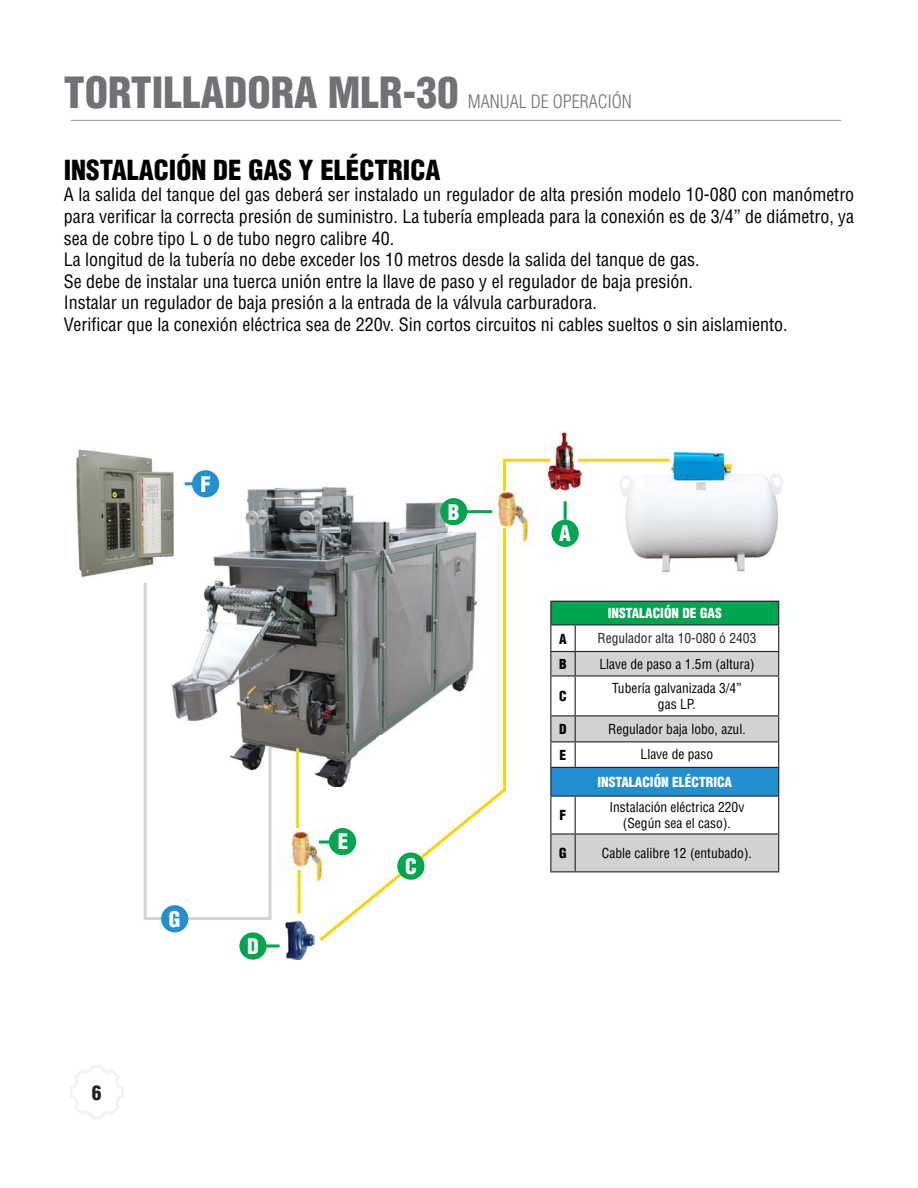
<style>
.page{position:relative;width:918px;height:1188px;background:#fff}
.page>*{position:absolute;margin:0;border:0;box-sizing:border-box;transform-origin:0 0}
.t1{font:900 condensed 42px "Helvetica";color:#717275}
.t2{font:900 condensed 27px "Helvetica";color:#000}
.t3{font:900 condensed 21px "Helvetica";color:#fff}
.t4{font:900 condensed 19.5px "Helvetica";color:#231f20}
.t5{font:condensed 18px/21.6px "Helvetica LT Std";color:#000}
.t6{font:300 condensed 18px "Helvetica LT Std";color:#717275}
.t7{font:condensed 13.5px/16.2px "Helvetica LT Std";color:#000;text-align:center}
.t8{font:900 condensed 13.5px "Helvetica";color:#fff}
.t9{font:condensed 13.5px "Helvetica";color:#231f20}
.t10{font:900 condensed 13.5px "Helvetica";color:#000}
</style>
<div class="page">
<hr style="left:71px;top:120px;width:770px;height:1px;background:#979797">
<svg style="left:70px;top:1065px;width:54px;height:54px"></svg>
<img style="left:188px;top:483px;width:289px;height:303px">
<img style="left:553px;top:431px;width:31px;height:62px">
<img style="left:285px;top:920px;width:30px;height:40px">
<img style="left:477px;top:492px;width:52px;height:50px">
<img style="left:291px;top:822px;width:25px;height:66px">
<div style="left:552px;top:520px;width:27px;height:27px;background:#00a54f;border-radius:50%"></div>
<div style="left:440px;top:498px;width:27px;height:27px;background:#00a54f;border-radius:50%"></div>
<div style="left:239px;top:932px;width:28px;height:28px;background:#00a54f;border-radius:50%"></div>
<img style="left:611px;top:451px;width:172px;height:122px">
<img style="left:76px;top:449px;width:112px;height:128px">
<hr style="left:578px;top:459px;width:91px;height:3px;background:#fed304">
<svg style="left:502px;top:458px;width:51px;height:36px"></svg>
<svg style="left:316px;top:525px;width:192px;height:416px"></svg>
<div style="left:397px;top:853px;width:28px;height:27px;background:#00a54f;border-radius:50%"></div>
<hr style="left:298px;top:870px;width:3px;height:43px;background:#fed304">
<hr style="left:296px;top:748px;width:3px;height:80px;background:#fed304">
<div style="left:329px;top:828px;width:27px;height:27px;background:#00a54f;border-radius:50%"></div>
<svg style="left:143px;top:580px;width:130px;height:342px"></svg>
<div style="left:161px;top:905px;width:27px;height:27px;background:#238fcf;border-radius:50%"></div>
<div style="left:192px;top:470px;width:27px;height:27px;background:#238fcf;border-radius:50%"></div>
<hr style="left:564px;top:501px;width:3px;height:19px;background:#00a54f">
<hr style="left:466px;top:510px;width:26px;height:3px;background:#00a54f">
<svg style="left:185px;top:482px;width:7px;height:3px"></svg>
<svg style="left:319px;top:841px;width:10px;height:3px"></svg>
<hr style="left:264px;top:945px;width:16px;height:3px;background:#00a54f">
<div style="left:551px;top:601px;width:228px;height:24px;background:#00a54f"></div>
<svg style="left:576px;top:625px;width:202px;height:26px"></svg>
<svg style="left:551px;top:652px;width:227px;height:219px"></svg>
<div style="left:551px;top:767px;width:228px;height:29px;background:#238fcf"></div>
<hr style="left:575px;top:601px;width:204px;height:1px;background:#231f20">
<hr style="left:575px;top:624px;width:204px;height:1px;background:#231f20">
<hr style="left:575px;top:651px;width:204px;height:1px;background:#231f20">
<svg style="left:550px;top:601px;width:26px;height:74px"></svg>
<svg style="left:778px;top:602px;width:1px;height:73px"></svg>
<hr style="left:550px;top:675px;width:25px;height:2px;background:#231f20">
<hr style="left:550px;top:677px;width:1px;height:38px;background:#231f20">
<hr style="left:575px;top:675px;width:204px;height:2px;background:#231f20">
<hr style="left:575px;top:677px;width:1px;height:38px;background:#231f20">
<hr style="left:778px;top:677px;width:1px;height:38px;background:#231f20">
<hr style="left:575px;top:715px;width:204px;height:1px;background:#231f20">
<hr style="left:575px;top:741px;width:204px;height:1px;background:#231f20">
<hr style="left:575px;top:767px;width:204px;height:1px;background:#231f20">
<svg style="left:778px;top:716px;width:1px;height:80px"></svg>
<svg style="left:550px;top:715px;width:26px;height:82px"></svg>
<hr style="left:550px;top:797px;width:1px;height:36px;background:#231f20">
<hr style="left:575px;top:796px;width:204px;height:1px;background:#231f20">
<hr style="left:575px;top:797px;width:1px;height:36px;background:#231f20">
<hr style="left:778px;top:797px;width:1px;height:36px;background:#231f20">
<hr style="left:550px;top:833px;width:25px;height:2px;background:#231f20">
<hr style="left:550px;top:835px;width:1px;height:36px;background:#231f20">
<hr style="left:575px;top:833px;width:204px;height:2px;background:#231f20">
<hr style="left:575px;top:835px;width:1px;height:36px;background:#231f20">
<hr style="left:778px;top:835px;width:1px;height:36px;background:#231f20">
<svg style="left:550px;top:871px;width:25px;height:1px"></svg>
<hr style="left:575px;top:871px;width:204px;height:1px;background:#231f20">
<h1 class="t1" style="left:64px;top:66px;width:396px">TORTILLADORA MLR-30</h1>
<p class="t6" style="left:468px;top:91px;width:166px">MANUAL DE OPERACIÓN</p>
<h2 class="t2" style="left:64px;top:153px;width:378px">INSTALACIÓN DE GAS Y ELÉCTRICA</h2>
<p class="t5" style="left:64px;top:184px;width:792px">A la salida del tanque del gas deberá ser instalado un regulador de alta presión modelo 10-080 con manómetro para verificar la correcta presión de suministro. La tubería empleada para la conexión es de 3/4” de diámetro, ya sea de cobre tipo L o de tubo negro calibre 40.<br>La longitud de la tubería no debe exceder los 10 metros desde la salida del tanque de gas.<br>Se debe de instalar una tuerca unión entre la llave de paso y el regulador de baja presión.<br>Instalar un regulador de baja presión a la entrada de la válvula carburadora.<br>Verificar que la conexión eléctrica sea de 220v. Sin cortos circuitos ni cables sueltos o sin aislamiento.</p>
<p class="t3" style="left:200px;top:471px;width:12px">F</p>
<p class="t3" style="left:448px;top:499px;width:13px">B</p>
<p class="t4" style="left:92px;top:1080px;width:11px">6</p>
<p class="t3" style="left:169px;top:906px;width:13px">G</p>
<p class="t3" style="left:247px;top:933px;width:13px">D</p>
<p class="t3" style="left:338px;top:828px;width:12px">E</p>
<p class="t3" style="left:405px;top:853px;width:13px">C</p>
<p class="t3" style="left:559px;top:520px;width:13px">A</p>
<p class="t8" style="left:608px;top:605px;width:116px">INSTALACIÓN DE GAS</p>
<p class="t10" style="left:559px;top:630px;width:9px">A</p>
<p class="t9" style="left:597px;top:630px;width:160px">Regulador alta 10-080 ó 2403</p>
<p class="t10" style="left:559px;top:656px;width:9px">B</p>
<p class="t7" style="left:599px;top:655px;width:157px">Llave de paso a 1.5m (altura)</p>
<p class="t10" style="left:559px;top:688px;width:9px">C</p>
<p class="t7" style="left:612px;top:680px;width:131px">Tubería galvanizada 3/4” gas LP.</p>
<p class="t10" style="left:559px;top:721px;width:9px">D</p>
<p class="t7" style="left:608px;top:721px;width:139px">Regulador baja lobo, azul.</p>
<p class="t10" style="left:560px;top:747px;width:8px">E</p>
<p class="t7" style="left:641px;top:746px;width:74px">Llave de paso</p>
<p class="t8" style="left:597px;top:774px;width:136px">INSTALACIÓN ELÉCTRICA</p>
<p class="t10" style="left:560px;top:807px;width:8px">F</p>
<p class="t7" style="left:609px;top:799px;width:136px">Instalación eléctrica 220v (Según sea el caso).</p>
<p class="t10" style="left:559px;top:845px;width:9px">G</p>
<p class="t7" style="left:602px;top:845px;width:151px">Cable calibre 12 (entubado).</p>
</div>
